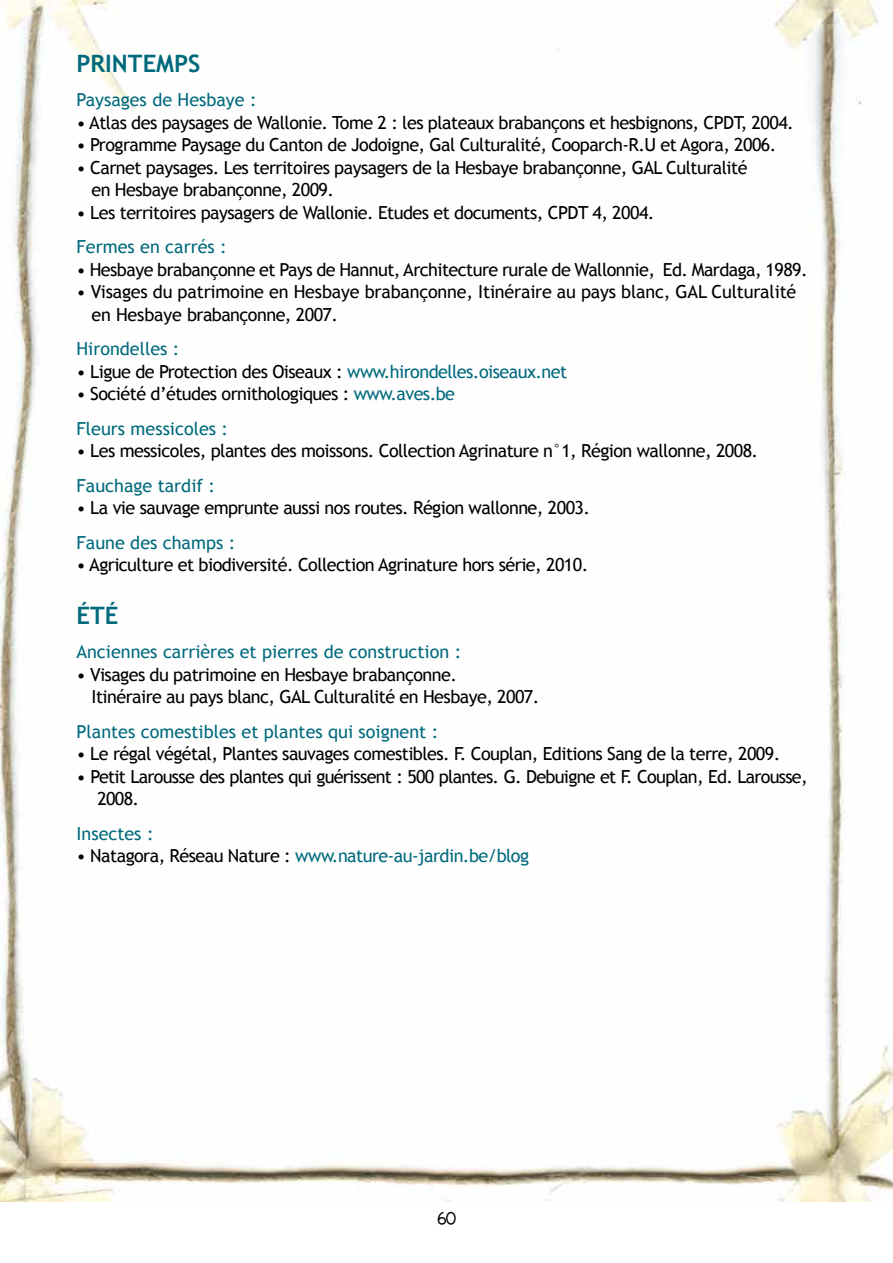
<style>
.page{position:relative;width:893px;height:1263px;background:#fff}
.page>*{position:absolute;margin:0;border:0;box-sizing:border-box;transform-origin:0 0}
.t1{font:700 24px "Trebuchet MS";color:#006a7c}
.t2{font:18px/22.5px "Trebuchet MS";letter-spacing:-.03em;color:#000}
.t3{font:18px "Trebuchet MS";color:#006a7c}
.t4{font:18px/22.5px "Trebuchet MS";letter-spacing:-.01em;color:#000}
.t5{font:18px "Trebuchet MS";letter-spacing:-.03em;color:#006a7c}
.t6{font:15px "Cursivestandardbold";color:#000}
.s1{color:#006a7c}
.s2{color:#000}
</style>
<div class="page">
<img style="left:0;top:0;width:893px;height:1201px">
<h1 class="t1" style="left:77px;top:48px;width:126px">PRINTEMPS</h1>
<p class="t3" style="left:77px;top:89px;width:182px">Paysages de Hesbaye :</p>
<p class="t2" style="left:77px;top:111px;width:719px">• Atlas des paysages de Wallonie. Tome 2 : les plateaux brabançons et hesbignons, CPDT, 2004.</p>
<p class="t2" style="left:77px;top:134px;width:701px">• Programme Paysage du Canton de Jodoigne, Gal Culturalité, Cooparch-R.U et Agora, 2006.</p>
<p class="t2" style="left:92px;top:156px;width:657px;text-indent:-15px">• Carnet paysages. Les territoires paysagers de la Hesbaye brabançonne, GAL Culturalité en Hesbaye brabançonne, 2009.</p>
<p class="t2" style="left:77px;top:201px;width:579px">• Les territoires paysagers de Wallonie. Etudes et documents, CPDT 4, 2004.</p>
<p class="t3" style="left:77px;top:236px;width:152px">Fermes en carrés :</p>
<p class="t2" style="left:77px;top:258px;width:733px">• Hesbaye brabançonne et Pays de Hannut, Architecture rurale de Wallonnie, Ed. Mardaga, 1989.</p>
<p class="t4" style="left:92px;top:281px;width:706px;text-indent:-15px">• Visages du patrimoine en Hesbaye brabançonne, Itinéraire au pays blanc, GAL Culturalité en Hesbaye brabançonne, 2007.</p>
<p class="t3" style="left:77px;top:338px;width:104px">Hirondelles :</p>
<p class="t2" style="left:77px;top:360px;width:492px">• Ligue de Protection des Oiseaux : <span class="s1">www.hirondelles.oiseaux.net</span></p>
<p class="t2" style="left:77px;top:377px;width:380px;line-height:34.5px">• Société d’études ornithologiques : <span class="s1">www.aves.be<br>Fleurs messicoles :</span></p>
<p class="t2" style="left:77px;top:440px;width:683px">• Les messicoles, plantes des moissons. Collection Agrinature n°1, Région wallonne, 2008.</p>
<p class="t3" style="left:77px;top:475px;width:140px">Fauchage tardif :</p>
<p class="t2" style="left:77px;top:497px;width:515px">• La vie sauvage emprunte aussi nos routes. Région wallonne, 2003.</p>
<p class="t3" style="left:77px;top:532px;width:160px">Faune des champs :</p>
<p class="t2" style="left:77px;top:554px;width:513px">• Agriculture et biodiversité. Collection Agrinature hors série, 2010.</p>
<h1 class="t1" style="left:77px;top:600px;width:41px">ÉTÉ</h1>
<p class="t3" style="left:77px;top:641px;width:386px">Anciennes carrières et pierres de construction :</p>
<p class="t2" style="left:92px;top:663px;width:449px;text-indent:-15px">• Visages du patrimoine en Hesbaye brabançonne.<br>Itinéraire au pays blanc, GAL Culturalité en Hesbaye, 2007.</p>
<p class="t3" style="left:77px;top:721px;width:363px">Plantes comestibles et plantes qui soignent :</p>
<p class="t2" style="left:77px;top:743px;width:705px">• Le régal végétal, Plantes sauvages comestibles. F. Couplan, Editions Sang de la terre, 2009.</p>
<p class="t2" style="left:98px;top:765px;width:712px;text-indent:-21px">• Petit Larousse des plantes qui guérissent : 500 plantes. G. Debuigne et F. Couplan, Ed. Larousse,<br>2008.</p>
<p class="t3" style="left:77px;top:823px;width:79px">Insectes :</p>
<p class="t5" style="left:77px;top:845px;width:454px"><span class="s2">• Natagora, Réseau Nature :</span> www.nature-au-jardin.be/blog</p>
<p class="t6" style="left:437px;top:1209px;width:20px">60</p>
</div>
